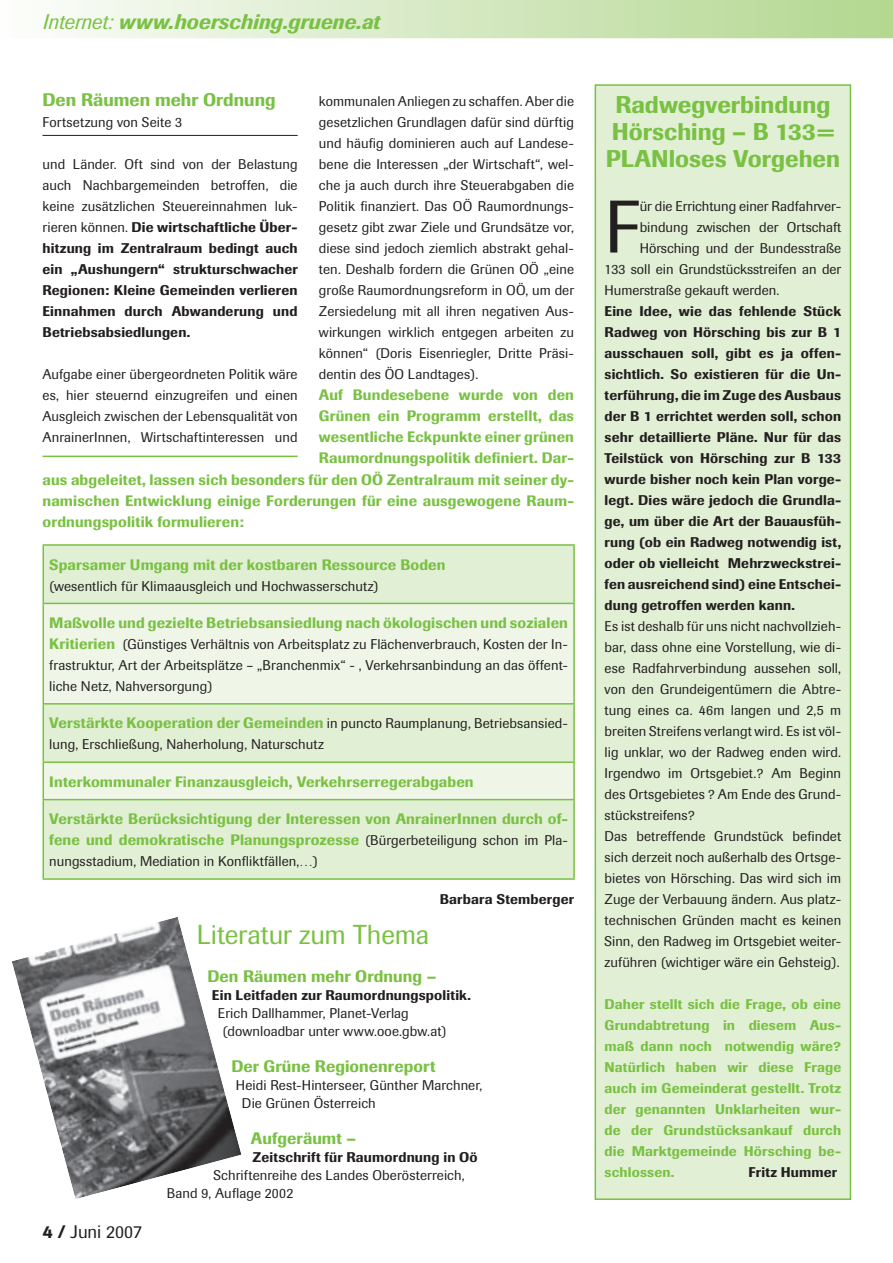
<style>
.page{position:relative;width:893px;height:1263px;background:#fff}
.page>*{position:absolute;margin:0;border:0;box-sizing:border-box;transform-origin:0 0}
.t1{font:73.5px "Imago";color:#231f20}
.t2{font:27px "Imago";letter-spacing:-.005em;color:#79c142}
.t3{font:500 24px/27px "Imago";color:#79c142;text-align:center}
.t4{font:italic 500 21px "Imago";letter-spacing:.005em;color:#79c142}
.t5{font:500 18px "Imago";color:#79c142}
.t6{font:18px "Imago";letter-spacing:-.01em;color:#231f20}
.t7{font:500 16.5px "Imago";letter-spacing:.005em;color:#79c142}
.t8{font:500 15px/21px "Imago";letter-spacing:.01em;color:#79c142;text-align:justify}
.t9{font:13.95px/21px "Imago";letter-spacing:.005em;color:#231f20}
.t10{font:500 13.95px/21px "Imago";letter-spacing:.01em;color:#231f20;text-align:justify}
.t11{font:500 13.95px/21px "Imago";letter-spacing:.01em;color:#79c142;text-align:justify}
.s1{font-weight:400}
.s2{font-weight:500;font-size:15px;color:#79c142}
.s3{font-weight:400;font-size:13.95px;color:#231f20}
.s4{font-weight:500}
</style>
<div class="page">
<hr style="left:43px;top:135px;width:255px;height:1px;background:#231f20">
<div style="left:44px;top:546px;width:529px;height:332px;background:#e1efd4"></div>
<svg style="left:44px;top:604px;width:529px;height:195px;background:#eaf3e1"></svg>
<hr style="left:43px;top:546px;width:1px;height:57px;background:#79c142">
<hr style="left:43px;top:544px;width:532px;height:2px;background:#79c142">
<hr style="left:573px;top:546px;width:2px;height:57px;background:#79c142">
<hr style="left:43px;top:604px;width:1px;height:99px;background:#79c142">
<hr style="left:43px;top:603px;width:532px;height:1px;background:#79c142">
<hr style="left:573px;top:604px;width:2px;height:99px;background:#79c142">
<hr style="left:43px;top:704px;width:1px;height:57px;background:#79c142">
<hr style="left:43px;top:703px;width:532px;height:1px;background:#79c142">
<hr style="left:573px;top:704px;width:2px;height:57px;background:#79c142">
<hr style="left:43px;top:763px;width:1px;height:36px;background:#79c142">
<hr style="left:43px;top:761px;width:532px;height:2px;background:#79c142">
<hr style="left:573px;top:763px;width:2px;height:36px;background:#79c142">
<hr style="left:43px;top:800px;width:1px;height:78px;background:#79c142">
<hr style="left:43px;top:799px;width:532px;height:1px;background:#79c142">
<hr style="left:573px;top:800px;width:2px;height:78px;background:#79c142">
<hr style="left:43px;top:878px;width:532px;height:2px;background:#79c142">
<div style="left:595px;top:85px;width:255px;height:1114px;background:#e1efd4"></div>
<div style="left:595px;top:84px;width:256px;height:1116px;border:2px solid #79c142"></div>
<hr style="left:43px;top:456px;width:255px;height:1px;background:#79c142">
<img style="left:12px;top:917px;width:229px;height:282px">
<svg style="left:63px;top:0;width:830px;height:38px;background:#d4e8c0"></svg>
<h3 class="t4" style="left:43px;top:9px;width:339px"><span class="s1">Internet:</span> www.hoersching.gruene.at</h3>
<p class="t5" style="left:43px;top:88px;width:235px">Den Räumen mehr Ordnung</p>
<p class="t9" style="left:43px;top:111px;width:141px">Fortsetzung von Seite 3</p>
<p class="t9" style="left:319px;top:90px;width:257px;text-align:justify">kommunalen Anliegen zu schaffen. Aber die gesetzlichen Grundlagen dafür sind dürftig und häufig dominieren auch auf Landese&shy;bene die Interessen „der Wirtschaft“, wel&shy;che ja auch durch ihre Steuerabgaben die Politik finanziert. Das OÖ Raumordnungs&shy;gesetz gibt zwar Ziele und Grundsätze vor, diese sind jedoch ziemlich abstrakt gehal&shy;ten. Deshalb fordern die Grünen OÖ „eine große Raumordnungsreform in OÖ, um der Zersiedelung mit all ihren negativen Aus&shy;wirkungen wirklich entgegen arbeiten zu können“ (Doris Eisenriegler, Dritte Präsi&shy;dentin des ÖO Landtages).</p>
<p class="t8" style="left:319px;top:384px;width:257px">Auf Bundesebene wurde von den Grünen ein Programm erstellt, das wesentliche Eckpunkte einer grünen Raumordnungspolitik definiert. Dar-</p>
<p class="t8" style="left:43px;top:469px;width:533px">aus abgeleitet, lassen sich besonders für den OÖ Zentralraum mit seiner dy&shy;namischen Entwicklung einige Forderungen für eine ausgewogene Raum&shy;ordnungspolitik formulieren:</p>
<p class="t10" style="left:43px;top:153px;width:257px"><span class="s1">und Länder. Oft sind von der Belastung auch Nachbargemeinden betroffen, die keine zusätzlichen Steuereinnahmen luk&shy;rieren können.</span> Die wirtschaftliche Über&shy;hitzung im Zentralraum bedingt auch ein „Aushungern“ strukturschwacher Regionen: Kleine Gemeinden verlieren Einnahmen durch Abwanderung und Betriebsabsiedlungen.</p>
<p class="t9" style="left:43px;top:363px;width:257px;text-align:justify">Aufgabe einer übergeordneten Politik wäre es, hier steuernd einzugreifen und einen Ausgleich zwischen der Lebensqualität von AnrainerInnen, Wirtschaftinteressen und</p>
<p class="t8" style="left:49px;top:554px;width:398px">Sparsamer Umgang mit der kostbaren Ressource Boden</p>
<p class="t9" style="left:49px;top:575px;width:330px">(wesentlich für Klimaausgleich und Hochwasserschutz)</p>
<p class="t8" style="left:49px;top:612px;width:520px">Maßvolle und gezielte Betriebsansiedlung nach ökologischen und sozialen</p>
<p class="t9" style="left:49px;top:634px;width:520px;text-align:justify"><span class="s2">Kritierien</span> (Günstiges Verhältnis von Arbeitsplatz zu Flächenverbrauch, Kosten der In&shy;frastruktur, Art der Arbeitsplätze – „Branchenmix“ - , Verkehrsanbindung an das öffent&shy;liche Netz, Nahversorgung)</p>
<p class="t9" style="left:49px;top:713px;width:520px"><span class="s2">Verstärkte Kooperation der Gemeinden</span> in puncto Raumplanung, Betriebsansied&shy;lung, Erschließung, Naherholung, Naturschutz</p>
<p class="t8" style="left:49px;top:771px;width:426px">Interkommunaler Finanzausgleich, Verkehrserregerabgaben</p>
<p class="t8" style="left:49px;top:808px;width:520px">Verstärkte Berücksichtigung der Interessen von AnrainerInnen durch of&shy;fene und demokratische Planungsprozesse <span class="s3">(Bürgerbeteiligung schon im Pla-</span></p>
<p class="t9" style="left:49px;top:851px;width:270px">nungsstadium, Mediation in Konfliktfällen,…)</p>
<p class="t10" style="left:440px;top:888px;width:136px">Barbara Stemberger</p>
<p class="t6" style="left:58px;top:1221px;width:86px"><span class="s4">/</span> Juni 2007</p>
<h2 class="t2" style="left:197px;top:919px;width:234px">Literatur zum Thema</h2>
<p class="t7" style="left:207px;top:966px;width:230px">Den Räumen mehr Ordnung –</p>
<p class="t10" style="left:212px;top:984px;width:261px">Ein Leitfaden zur Raumordnungspolitik.</p>
<p class="t9" style="left:222px;top:1004px;width:225px;line-height:18px;text-indent:-5px">Erich Dallhammer, Planet-Verlag (downloadbar unter www.ooe.gbw.at)</p>
<p class="t7" style="left:231px;top:1056px;width:206px">Der Grüne Regionenreport</p>
<p class="t9" style="left:242px;top:1076px;width:242px;line-height:18px;text-indent:-6px">Heidi Rest-Hinterseer, Günther Marchner,<br>Die Grünen Österreich</p>
<p class="t7" style="left:251px;top:1128px;width:107px">Aufgeräumt –</p>
<p class="t10" style="left:252px;top:1146px;width:227px">Zeitschrift für Raumordnung in Oö</p>
<p class="t9" style="left:167px;top:1166px;width:299px;line-height:18px;text-indent:47px">Schriftenreihe des Landes Oberösterreich,<br>Band 9, Auflage 2002</p>
<h3 class="t3" style="left:606px;top:91px;width:236px">Radwegverbindung<br>Hörsching – B 133 =<br>PLANloses Vorgehen</h3>
<h1 class="t1" style="left:605px;top:184px;width:37px">F</h1>
<p class="t9" style="left:640px;top:195px;width:203px">ür die Errichtung einer Radfahrver-</p>
<p class="t9" style="left:640px;top:216px;width:203px">bindung zwischen der Ortschaft</p>
<p class="t9" style="left:640px;top:237px;width:203px">Hörsching und der Bundesstraße</p>
<p class="t9" style="left:605px;top:258px;width:238px">133 soll ein Grundstücksstreifen an der</p>
<p class="t9" style="left:605px;top:279px;width:176px">Humerstraße gekauft werden.</p>
<p class="t10" style="left:605px;top:300px;width:238px;text-align:left">Eine Idee, wie das fehlende Stück Radweg von Hörsching bis zur B 1 ausschauen soll, gibt es ja offen&shy;sichtlich. So existieren für die Un&shy;terführung, die im Zuge des Ausbaus der B 1 errichtet werden soll, schon sehr detaillierte Pläne. Nur für das Teilstück von Hörsching zur B 133 wurde bisher noch kein Plan vorge&shy;legt. Dies wäre jedoch die Grundla&shy;ge, um über die Art der Bauausfüh&shy;rung (ob ein Radweg notwendig ist, oder ob vielleicht Mehrzweckstrei&shy;fen ausreichend sind) eine Entschei&shy;dung getroffen werden kann.</p>
<p class="t9" style="left:605px;top:615px;width:238px">Es ist deshalb für uns nicht nachvollzieh&shy;bar, dass ohne eine Vorstellung, wie di&shy;ese Radfahrverbindung aussehen soll, von den Grundeigentümern die Abtre&shy;tung eines ca. 46m langen und 2,5 m breiten Streifens verlangt wird. Es ist völ&shy;lig unklar, wo der Radweg enden wird.<br>Irgendwo im Ortsgebiet.? Am Beginn des Ortsgebietes ? Am Ende des Grund&shy;stückstreifens?<br>Das betreffende Grundstück befindet sich derzeit noch außerhalb des Ortsge&shy;bietes von Hörsching. Das wird sich im Zuge der Verbauung ändern. Aus platz&shy;technischen Gründen macht es keinen Sinn, den Radweg im Ortsgebiet weiter&shy;zuführen (wichtiger wäre ein Gehsteig).</p>
<p class="t11" style="left:605px;top:993px;width:238px">Daher stellt sich die Frage, ob eine Grundabtretung in diesem Aus&shy;maß dann noch notwendig wäre?<br>Natürlich haben wir diese Frage auch im Gemeinderat gestellt. Trotz der genannten Unklarheiten wur&shy;de der Grundstücksankauf durch die Marktgemeinde Hörsching be&shy;schlossen.</p>
<p class="t10" style="left:748px;top:1161px;width:90px">Fritz Hummer</p>
</div>
